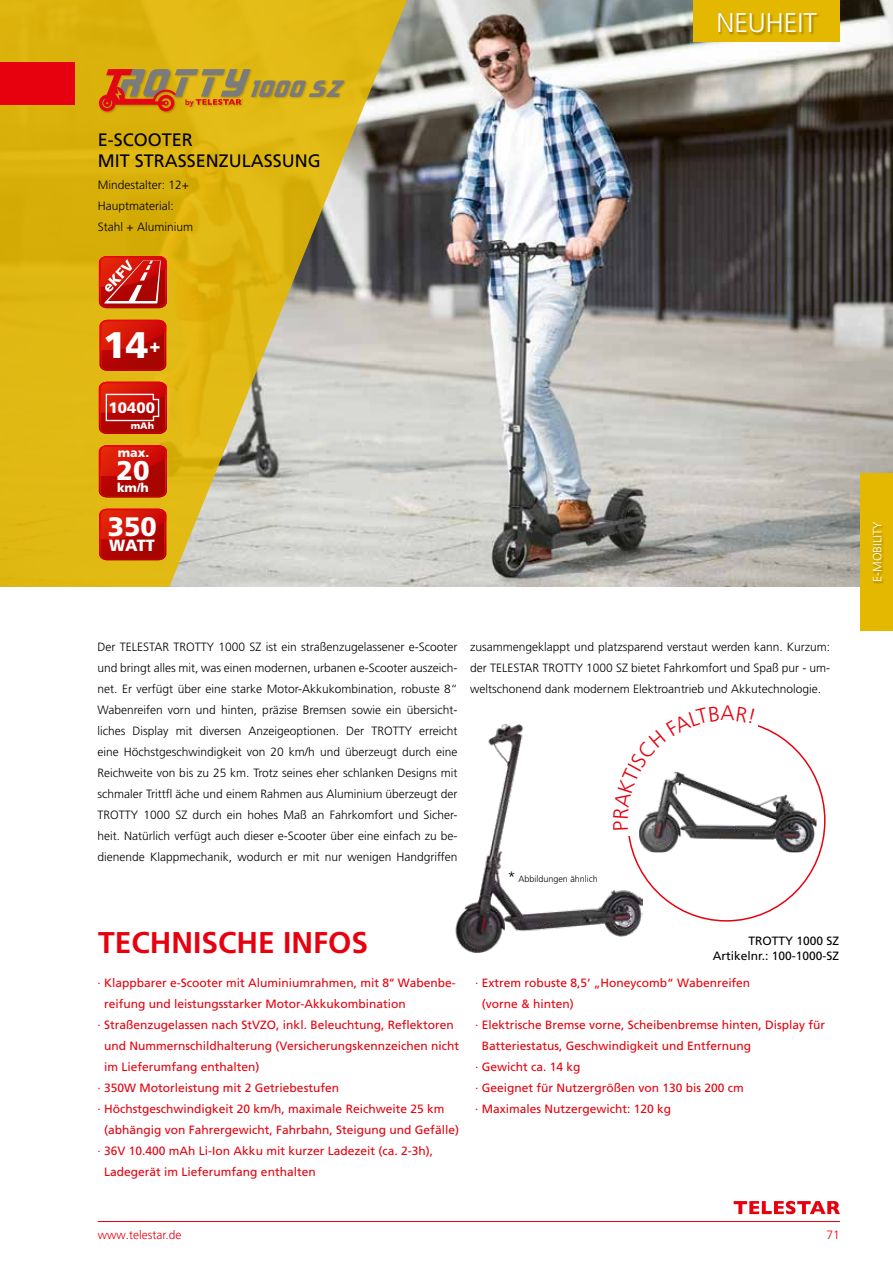
<style>
.page{position:relative;width:893px;height:1263px;background:#fff}
.page>*{position:absolute;margin:0;border:0;box-sizing:border-box;transform-origin:0 0}
.t1{font:900 37.05px "Frutiger LT Pro";color:#fff}
.t2{font:700 30px "Frutiger LT Pro";color:#e7000e}
.t3{font:300 27px "Frutiger LT Pro";color:#fff}
.t4{font:900 27px "Frutiger LT Pro";color:#fff}
.t5{font:900 26.7px "Frutiger LT Pro";color:#fff}
.t6{font:italic 25.05px "Sternbach";color:#7c7a7a}
.t7{font:18px/21px "Frutiger LT Pro";color:#000}
.t8{font:900 16.2px "Frutiger LT Pro";color:#fff}
.t9{font:900 15.15px "Frutiger LT Pro";color:#fff}
.t10{font:900 12.45px "Frutiger LT Pro";color:#fff}
.t11{font:300 12px/21px "Frutiger LT Pro";color:#000;text-align:justify}
.t12{font:12px "Frutiger LT Pro";color:#e7000e}
.t13{font:12px/14.4px "Frutiger LT Pro";color:#000;text-align:right}
.t14{font:300 12px "Frutiger LT Pro";color:#e7000e}
.t15{font:300 12px "Frutiger LT Pro";color:#fff}
.t16{font:900 9.45px "Frutiger LT Pro";color:#fff}
.t17{font:300 9px "Frutiger LT Pro";color:#000}
.t18{font:600 8.55px "Gill Sans";color:#e2001a}
.s1{font-size:15px}
</style>
<div class="page">
<hr style="left:98px;top:1221px;width:742px;height:1px;background:#e7000e">
<img style="left:416px;top:0;width:477px;height:587px">
<svg style="left:0;top:0;width:416px;height:587px;background:#d0b549"></svg>
<div style="left:0;top:63px;width:74px;height:42px;background:#e7000e"></div>
<div style="left:860px;top:473px;width:33px;height:158px;background:#e5b800"></div>
<div style="left:872px;top:522px;width:12px;height:62px;background:#000;opacity:.3"></div>
<svg style="left:100px;top:320px;width:66px;height:51px;background:#c30e05"></svg>
<svg style="left:99px;top:256px;width:68px;height:52px;background:#ce352d"></svg>
<svg style="left:99px;top:445px;width:68px;height:52px;background:#c40e05"></svg>
<svg style="left:99px;top:509px;width:67px;height:51px;background:#c40e05"></svg>
<svg style="left:99px;top:382px;width:68px;height:52px;background:#c71c14"></svg>
<div style="left:98px;top:69px;width:249px;height:46px;background:#000;opacity:.2"></div>
<svg style="left:99px;top:69px;width:151px;height:42px;background:#c0812d"></svg>
<img style="left:599px;top:45px;width:44px;height:542px">
<img style="left:455px;top:724px;width:123px;height:229px">
<div style="left:693px;top:0;width:147px;height:42px;background:#e5b800"></div>
<div style="left:718px;top:13px;width:102px;height:23px;background:#000;opacity:.3"></div>
<svg style="left:578px;top:725px;width:262px;height:497px"></svg>
<p class="t18" style="left:185px;top:97px;width:10px">by</p>
<h3 class="t6" style="left:249px;top:75px;width:94px">1000 SZ</h3>
<h3 class="t7" style="left:98px;top:129px;width:225px">E-SCOOTER<br>MIT STRASSENZULASSUNG</h3>
<p class="t11" style="left:98px;top:174px;width:97px;text-align:left">Mindestalter: 12+<br>Hauptmaterial:<br>Stahl + Aluminium</p>
<h3 class="t3" style="left:716px;top:7px;width:102px">NEUHEIT</h3>
<h1 class="t1" style="left:103px;top:322px;width:59px">14<sup>+</sup></h1>
<p class="t9" style="left:109px;top:399px;width:48px">10400</p>
<p class="t16" style="left:131px;top:420px;width:25px">mAh</p>
<p class="t10" style="left:118px;top:445px;width:33px">max.</p>
<p class="t10" style="left:117px;top:480px;width:33px">km/h</p>
<h3 class="t4" style="left:117px;top:454px;width:35px">20</h3>
<h3 class="t5" style="left:108px;top:511px;width:50px">350</h3>
<h3 class="t8" style="left:109px;top:536px;width:47px">WATT</h3>
<p class="t11" style="left:98px;top:636px;width:361px">Der TELESTAR TROTTY 1000 SZ ist ein straßenzugelassener e-Scooter und bringt alles mit, was einen modernen, urbanen e-Scooter auszeich&shy;net. Er verfügt über eine starke Motor-Akkukombination, robuste 8“ Wabenreifen vorn und hinten, präzise Bremsen sowie ein übersicht&shy;liches Display mit diversen Anzeigeoptionen. Der TROTTY erreicht eine Höchstgeschwindigkeit von 20 km/h und überzeugt durch eine Reichweite von bis zu 25 km. Trotz seines eher schlanken Designs mit schmaler Trittfl äche und einem Rahmen aus Aluminium überzeugt der TROTTY 1000 SZ durch ein hohes Maß an Fahrkomfort und Sicher&shy;heit. Natürlich verfügt auch dieser e-Scooter über eine einfach zu be&shy;dienende Klappmechanik, wodurch er mit nur wenigen Handgriffen</p>
<p class="t11" style="left:470px;top:636px;width:361px">zusammengeklappt und platzsparend verstaut werden kann. Kurzum: der TELESTAR TROTTY 1000 SZ bietet Fahrkomfort und Spaß pur - um&shy;weltschonend dank modernem Elektroantrieb und Akkutechnologie.</p>
<p class="t17" style="left:508px;top:873px;width:92px"><span class="s1">*</span> Abbildungen ähnlich</p>
<h2 class="t2" style="left:98px;top:924px;width:272px">TECHNISCHE INFOS</h2>
<p class="t12" style="left:98px;top:976px;width:360px">· Klappbarer e-Scooter mit Aluminiumrahmen, mit 8‘‘ Wabenbe-</p>
<p class="t12" style="left:104px;top:997px;width:303px">reifung und leistungsstarker Motor-Akkukombination</p>
<p class="t12" style="left:98px;top:1018px;width:358px">· Straßenzugelassen nach StVZO, inkl. Beleuchtung, Reflektoren</p>
<p class="t12" style="left:104px;top:1039px;width:356px">und Nummernschildhalterung (Versicherungskennzeichen nicht</p>
<p class="t12" style="left:104px;top:1060px;width:157px">im Lieferumfang enthalten)</p>
<p class="t12" style="left:98px;top:1081px;width:243px">· 350W Motorleistung mit 2 Getriebestufen</p>
<p class="t12" style="left:98px;top:1102px;width:348px">· Höchstgeschwindigkeit 20 km/h, maximale Reichweite 25 km</p>
<p class="t12" style="left:104px;top:1123px;width:356px">(abhängig von Fahrergewicht, Fahrbahn, Steigung und Gefälle)</p>
<p class="t12" style="left:98px;top:1144px;width:337px">· 36V 10.400 mAh Li-Ion Akku mit kurzer Ladezeit (ca. 2-3h),</p>
<p class="t12" style="left:104px;top:1165px;width:213px">Ladegerät im Lieferumfang enthalten</p>
<p class="t13" style="left:713px;top:934px;width:128px">TROTTY 1000 SZ<br>Artikelnr.: 100-1000-SZ</p>
<p class="t12" style="left:475px;top:976px;width:276px">· Extrem robuste 8,5‘ „Honeycomb“ Wabenreifen</p>
<p class="t12" style="left:482px;top:997px;width:94px">(vorne &amp; hinten)</p>
<p class="t12" style="left:475px;top:1018px;width:352px">· Elektrische Bremse vorne, Scheibenbremse hinten, Display für</p>
<p class="t12" style="left:482px;top:1039px;width:271px">Batteriestatus, Geschwindigkeit und Entfernung</p>
<p class="t12" style="left:475px;top:1060px;width:107px">· Gewicht ca. 14 kg</p>
<p class="t12" style="left:475px;top:1081px;width:270px">· Geeignet für Nutzergrößen von 130 bis 200 cm</p>
<p class="t12" style="left:475px;top:1102px;width:198px">· Maximales Nutzergewicht: 120 kg</p>
<p class="t14" style="left:98px;top:1228px;width:85px">www.telestar.de</p>
<p class="t14" style="left:827px;top:1228px;width:15px">71</p>
<p class="t15" style="left:870px;top:582px;width:61px;rotate:-90deg">E-MOBILITY</p>
</div>
